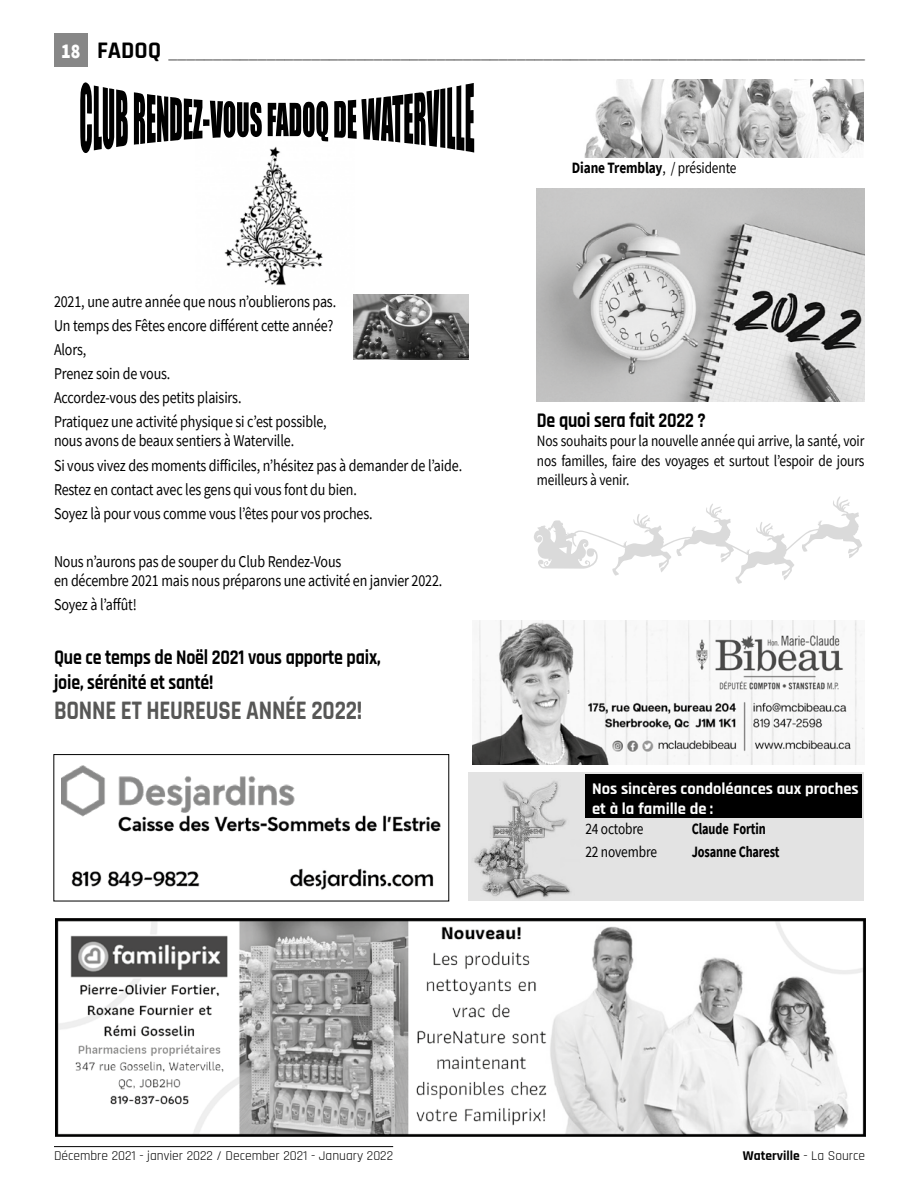
<style>
.page{position:relative;width:918px;height:1188px;background:#fff}
.page>*{position:absolute;margin:0;border:0;box-sizing:border-box;transform-origin:0 0}
.t1{font:108.75px "Xmastfb Christmas";color:#dadada}
.t2{font:700 27px "Rajdhani";letter-spacing:-.01em;color:#575756;scale:.85 1}
.t3{font:300 24px "Rajdhani";color:#000}
.t4{font:700 21px/25.2px "Rajdhani";letter-spacing:-.01em;color:#000;scale:.85 1}
.t5{font:16.5px/24px "Source Sans Pro";letter-spacing:-.01em;color:#000;scale:.85 1}
.t6{font:700 16.5px/19.5px "Rajdhani";color:#fff}
.t7{font:15.75px/19.5px "Source Sans Pro";letter-spacing:-.01em;color:#000;scale:.85 1}
.t8{font:700 15.75px "Source Sans Pro";letter-spacing:-.01em;color:#000;scale:.78 1}
.t9{font:700 15.75px "Source Sans Pro";letter-spacing:-.01em;color:#000;scale:.85 1}
.t10{font:13.5px "Rajdhani";color:#000}
.t11{font:700 13.5px "Rajdhani";color:#000}
.s1{font-family:"Source Sans Pro";font-weight:900;font-size:21px;color:#fff}
.s2{font-weight:700}
.s3{font-weight:400}
</style>
<div class="page">
<hr style="left:54px;top:1146px;width:339px;height:1px;background:#000">
<div style="left:54px;top:33px;width:34px;height:34px;background:#878787"></div>
<img style="left:224px;top:155px;width:130px;height:151px">
<img style="left:55px;top:918px;width:810px;height:219px">
<svg style="left:80px;top:82px;width:394px;height:71px"></svg>
<img style="left:584px;top:80px;width:280px;height:78px">
<div style="left:469px;top:772px;width:395px;height:129px;background:#e3e3e3"></div>
<img style="left:474px;top:781px;width:97px;height:118px">
<div style="left:585px;top:775px;width:277px;height:43px;background:#000"></div>
<img style="left:71px;top:823px;width:370px;height:67px">
<div style="left:53px;top:754px;width:396px;height:147px;border:1px solid #000"></div>
<div style="left:57px;top:762px;width:383px;height:100px;background:#fff"></div>
<img style="left:62px;top:765px;width:378px;height:67px">
<img style="left:473px;top:621px;width:391px;height:144px">
<img style="left:354px;top:295px;width:115px;height:64px">
<img style="left:537px;top:188px;width:327px;height:213px">
<h3 class="t3" style="left:61px;top:37px;width:805px"><span class="s1">18</span> <span class="s2">FADOQ</span> ______________________________________________________________________________</h3>
<p class="t5" style="left:54px;top:289px;width:334px">2021, une autre année que nous n’oublierons pas.<br>Un temps des Fêtes encore différent cette année?<br>Alors,<br>Prenez soin de vous.<br>Accordez-vous des petits plaisirs.<br>Pratiquez une activité physique si c’est possible,</p>
<p class="t5" style="left:54px;top:429px;width:482px">nous avons de beaux sentiers à Waterville.<br>Si vous vivez des moments difficiles, n’hésitez pas à demander de l’aide.<br>Restez en contact avec les gens qui vous font du bien.<br>Soyez là pour vous comme vous l’êtes pour vos proches.</p>
<p class="t5" style="left:54px;top:551px;width:458px;line-height:19.5px">Nous n’aurons pas de souper du Club Rendez-Vous<br>en décembre 2021 mais nous préparons une activité en janvier 2022.</p>
<p class="t5" style="left:54px;top:592px;width:99px">Soyez à l’affût!</p>
<p class="t4" style="left:54px;top:645px;width:386px">Que ce temps de Noël 2021 vous apporte paix, joie, sérénité et santé!</p>
<h2 class="t2" style="left:54px;top:694px;width:364px">BONNE ET HEUREUSE ANNÉE 2022!</h2>
<p class="t9" style="left:572px;top:157px;width:195px">Diane Tremblay<span class="s3">, / présidente</span></p>
<p class="t4" style="left:537px;top:408px;width:200px">De quoi sera fait 2022 ?</p>
<p class="t7" style="left:537px;top:431px;width:387px">Nos souhaits pour la nouvelle année qui arrive, la santé, voir nos familles, faire des voyages et surtout l’espoir de jours</p>
<h1 class="t1" style="left:534px;top:492px;width:336px">R</h1>
<p class="t7" style="left:537px;top:470px;width:110px">meilleurs à venir.</p>
<p class="t6" style="left:592px;top:780px;width:268px">Nos sincères condoléances aux proches et à la famille de :</p>
<p class="t7" style="left:585px;top:819px;width:70px">24 octobre</p>
<p class="t8" style="left:692px;top:818px;width:96px">Claude Fortin</p>
<p class="t7" style="left:585px;top:841px;width:86px">22 novembre</p>
<p class="t8" style="left:692px;top:841px;width:114px">Josanne Charest</p>
<p class="t10" style="left:54px;top:1148px;width:341px">Décembre 2021 - janvier 2022 / December 2021 - January 2022</p>
<p class="t11" style="left:743px;top:1148px;width:124px">Waterville <span class="s3">- La Source</span></p>
</div>
